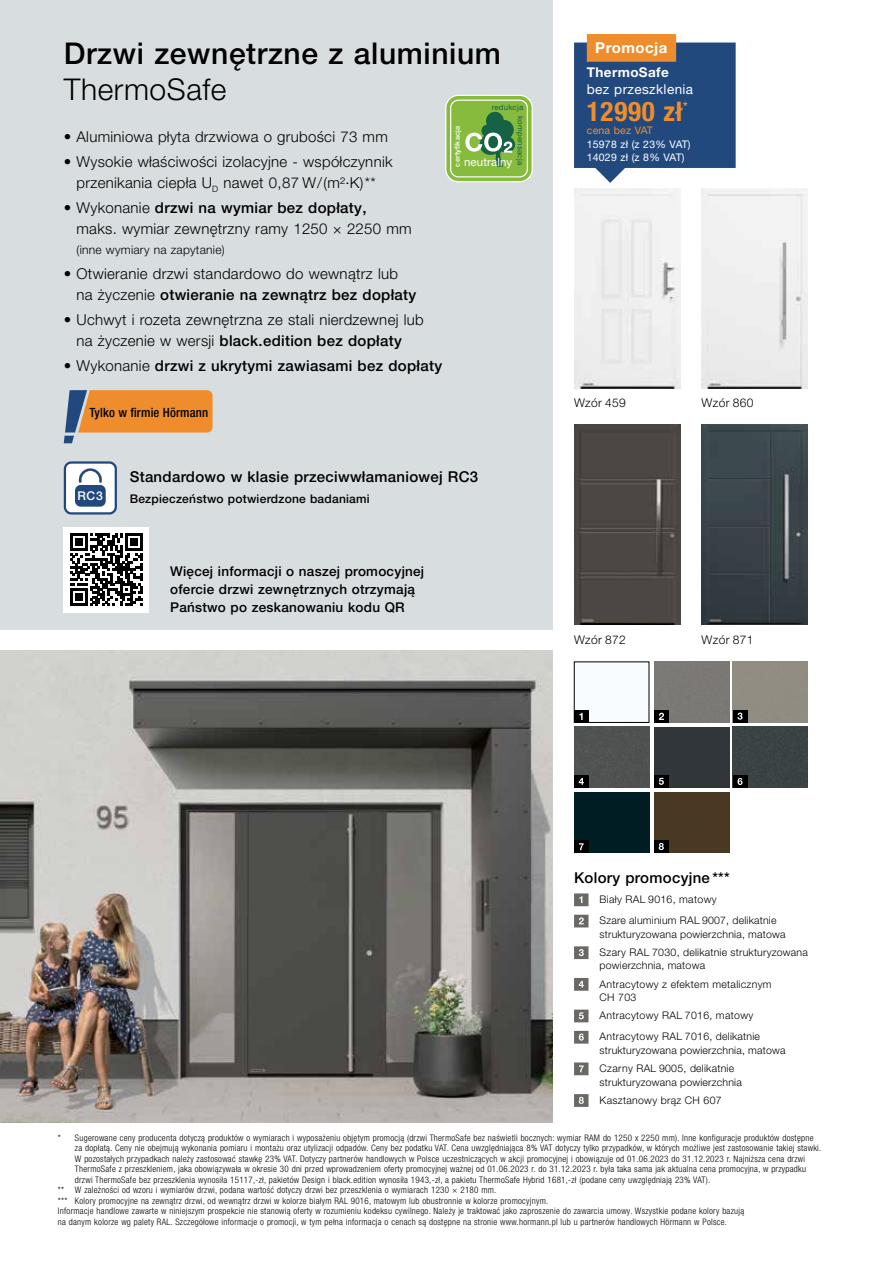
<style>
.page{position:relative;width:893px;height:1263px;background:#fff}
.page>*{position:absolute;margin:0;border:0;box-sizing:border-box;transform-origin:0 0}
.t1{font:500 30px "Hoermann Helvetica Neue";letter-spacing:.02em;color:#000}
.t2{font:300 30px "Hoermann Helvetica Neue";letter-spacing:.02em;color:#000}
.t3{font:700 condensed 27px "Hoermann Helvetica Neue";letter-spacing:.03em;color:#ef8d2d}
.t4{font:300 15px/21px "Hoermann Helvetica Neue";letter-spacing:.02em;color:#000}
.t5{font:500 15px "Hoermann Helvetica Neue";letter-spacing:.02em;color:#000}
.t6{font:700 15px "Hoermann Helvetica Neue";letter-spacing:.03em;color:#fff}
.t7{font:500 13.5px/18px "Hoermann Helvetica Neue";letter-spacing:.02em;color:#000}
.t8{font:13.5px "Hoermann Helvetica Neue Rm";letter-spacing:.03em;color:#fff}
.t9{font:700 13.5px "Hoermann Helvetica Neue";letter-spacing:.03em;color:#fff}
.t10{font:500 condensed 12.75px "Hoermann Helvetica Neue";letter-spacing:.01em;color:#000}
.t11{font:300 12px "Hoermann Helvetica Neue";letter-spacing:.03em;color:#000}
.t12{font:500 12px "Hoermann Helvetica Neue";letter-spacing:.02em;color:#000}
.t13{font:500 12px "Hoermann Helvetica Neue";color:#fff}
.t14{font:11.55px "Hoermann Helvetica Neue Rm";letter-spacing:.01em;color:#fff}
.t15{font:700 condensed 11.55px "Hoermann Helvetica Neue";color:#ef8d2d}
.t16{font:300 10.5px/18.1px "Hoermann Helvetica Neue";letter-spacing:.02em;color:#000}
.t17{font:10.5px/13.5px "Hoermann Helvetica Neue Rm";letter-spacing:.02em;color:#fff}
.t18{font:10.5px "Hoermann Helvetica Neue Rm";letter-spacing:.02em;color:#ef8d2d}
.t19{font:300 condensed 9px "Hoermann Helvetica Neue";letter-spacing:.03em;color:#000}
.t20{font:7.8px "Hoermann Helvetica Neue Rm";letter-spacing:.03em;color:#156344}
.t21{font:500 7.2px "Hoermann Helvetica Neue";letter-spacing:.03em;color:#fff}
.s1{font-weight:500}
.s2{font-weight:300}
</style>
<div class="page">
<div style="left:0;top:0;width:553px;height:629px;background:#d8dddf"></div>
<img style="left:702px;top:188px;width:106px;height:200px">
<img style="left:702px;top:425px;width:106px;height:200px">
<div style="left:574px;top:188px;width:106px;height:200px;background:#eee"></div>
<img style="left:574px;top:425px;width:106px;height:200px">
<img style="left:0;top:651px;width:553px;height:472px">
<div style="left:733px;top:727px;width:75px;height:61px;background:#3a4243"></div>
<div style="left:733px;top:662px;width:75px;height:61px;background:#918c82"></div>
<div style="left:654px;top:792px;width:75px;height:61px;background:#4a3922"></div>
<div style="left:654px;top:662px;width:75px;height:61px;background:#7b7976"></div>
<div style="left:654px;top:727px;width:75px;height:61px;background:#31363a"></div>
<div style="left:574px;top:792px;width:75px;height:61px;background:#001d24"></div>
<div style="left:574px;top:727px;width:75px;height:61px;background:#4f5251"></div>
<div style="left:574px;top:662px;width:75px;height:60px;background:#f8fcfe"></div>
<div style="left:448px;top:98px;width:82px;height:81px;background:#87bb3e;border-radius:10px"></div>
<div style="left:445px;top:95px;width:88px;height:87px;border:6px solid #fff;border-radius:10px"></div>
<div style="left:446px;top:96px;width:86px;height:85px;border:4px solid #87bb3e;border-radius:10px"></div>
<svg style="left:465px;top:111px;width:50px;height:56px"></svg>
<div style="left:65px;top:462px;width:51px;height:51px;background:#fff;border-radius:6px"></div>
<div style="left:64px;top:461px;width:53px;height:53px;border:2px solid #22497e;border-radius:6px"></div>
<div style="left:75px;top:485px;width:31px;height:22px;background:#22497e;border-radius:6px"></div>
<svg style="left:79px;top:468px;width:23px;height:15px"></svg>
<svg style="left:64px;top:390px;width:149px;height:53px"></svg>
<div style="left:574px;top:710px;width:14px;height:13px;background:#000"></div>
<svg style="left:579px;top:713px;width:4px;height:7px"></svg>
<div style="left:654px;top:710px;width:14px;height:13px;background:#000"></div>
<svg style="left:659px;top:713px;width:5px;height:7px"></svg>
<div style="left:733px;top:710px;width:14px;height:13px;background:#000"></div>
<svg style="left:737px;top:712px;width:6px;height:8px"></svg>
<div style="left:574px;top:775px;width:14px;height:13px;background:#000"></div>
<svg style="left:579px;top:778px;width:5px;height:7px"></svg>
<div style="left:654px;top:775px;width:14px;height:13px;background:#000"></div>
<svg style="left:659px;top:778px;width:5px;height:7px"></svg>
<div style="left:733px;top:775px;width:14px;height:13px;background:#000"></div>
<svg style="left:737px;top:778px;width:5px;height:7px"></svg>
<div style="left:574px;top:840px;width:14px;height:13px;background:#000"></div>
<svg style="left:579px;top:843px;width:5px;height:7px"></svg>
<svg style="left:574px;top:893px;width:14px;height:13px"></svg>
<svg style="left:574px;top:915px;width:14px;height:12px"></svg>
<svg style="left:574px;top:946px;width:14px;height:13px"></svg>
<svg style="left:574px;top:978px;width:14px;height:13px"></svg>
<svg style="left:574px;top:1009px;width:14px;height:13px"></svg>
<svg style="left:574px;top:1031px;width:14px;height:12px"></svg>
<svg style="left:574px;top:1062px;width:14px;height:13px"></svg>
<svg style="left:574px;top:1094px;width:14px;height:13px"></svg>
<div style="left:654px;top:840px;width:14px;height:13px;background:#000"></div>
<svg style="left:659px;top:843px;width:5px;height:7px"></svg>
<div style="left:64px;top:527px;width:85px;height:85px;background:#fff"></div>
<svg style="left:70px;top:533px;width:73px;height:73px"></svg>
<svg style="left:574px;top:34px;width:162px;height:149px;background:#506585"></svg>
<h1 class="t1" style="left:64px;top:32px;width:439px">Drzwi zewnętrzne z aluminium</h1>
<h1 class="t2" style="left:64px;top:68px;width:164px">ThermoSafe</h1>
<h3 class="t4" style="left:64px;top:125px;width:326px">• Aluminiowa płyta drzwiowa o grubości 73 mm</h3>
<h3 class="t4" style="left:64px;top:150px;width:330px;text-align:center">• Wysokie właściwości izolacyjne - współczynnik przenikania ciepła U<sub>D</sub> nawet 0,87 W/(m²·K)**</h3>
<h3 class="t4" style="left:77px;top:197px;width:337px;text-indent:-13px">• Wykonanie <span class="s1">drzwi na wymiar bez dopłaty,<br></span>maks. wymiar zewnętrzny ramy 1250 × 2250 mm</h3>
<h3 class="t11" style="left:77px;top:241px;width:150px">(inne wymiary na zapytanie)</h3>
<h3 class="t4" style="left:77px;top:262px;width:341px;text-indent:-13px">• Otwieranie drzwi standardowo do wewnątrz lub na życzenie <span class="s1">otwieranie na zewnątrz bez dopłaty</span></h3>
<h3 class="t4" style="left:77px;top:308px;width:349px;text-indent:-13px">• Uchwyt i rozeta zewnętrzna ze stali nierdzewnej lub na życzenie w wersji <span class="s1">black.edition bez dopłaty</span></h3>
<h3 class="t5" style="left:64px;top:356px;width:380px"><span class="s2">• Wykonanie</span> drzwi z ukrytymi zawiasami bez dopłaty</h3>
<p class="t20" style="left:492px;top:101px;width:33px">redukcja</p>
<p class="t20" style="left:526px;top:116px;width:51px;rotate:90deg">kompensacja</p>
<p class="t21" style="left:452px;top:167px;width:42px;rotate:-90deg">certyfikacja</p>
<p class="t14" style="left:464px;top:154px;width:50px">neutralny</p>
<h3 class="t10" style="left:90px;top:404px;width:120px">Tylko w firmie Hörmann</h3>
<h3 class="t13" style="left:77px;top:487px;width:27px">RC3</h3>
<h3 class="t5" style="left:130px;top:466px;width:350px">Standardowo w klasie przeciwwłamaniowej RC3</h3>
<h3 class="t12" style="left:130px;top:490px;width:242px">Bezpieczeństwo potwierdzone badaniami</h3>
<h3 class="t7" style="left:170px;top:561px;width:256px">Więcej informacji o naszej promocyjnej ofercie drzwi zewnętrznych otrzymają<br>Państwo po zeskanowaniu kodu QR</h3>
<h3 class="t6" style="left:595px;top:37px;width:74px">Promocja</h3>
<h3 class="t9" style="left:587px;top:63px;width:84px">ThermoSafe</h3>
<h3 class="t8" style="left:587px;top:80px;width:108px">bez przeszklenia</h3>
<h2 class="t3" style="left:587px;top:93px;width:97px">12990 zł</h2>
<p class="t15" style="left:683px;top:98px;width:6px">*</p>
<p class="t18" style="left:587px;top:123px;width:68px">cena bez VAT</p>
<p class="t17" style="left:587px;top:137px;width:105px">15978 zł (z 23% VAT)<br>14029 zł (z 8% VAT)</p>
<h3 class="t11" style="left:574px;top:394px;width:53px">Wzór 459</h3>
<h3 class="t11" style="left:702px;top:394px;width:53px">Wzór 860</h3>
<h3 class="t11" style="left:574px;top:631px;width:53px">Wzór 872</h3>
<h3 class="t11" style="left:702px;top:631px;width:53px">Wzór 871</h3>
<h3 class="t5" style="left:574px;top:867px;width:157px">Kolory promocyjne ***</h3>
<p class="t16" style="left:600px;top:888px;width:178px;line-height:21.3px">Biały RAL 9016, matowy<br>Szare aluminium RAL 9007, delikatnie</p>
<p class="t16" style="left:600px;top:924px;width:210px">strukturyzowana powierzchnia, matowa<br>Szary RAL 7030, delikatnie strukturyzowana</p>
<p class="t16" style="left:600px;top:956px;width:174px">powierzchnia, matowa<br>Antracytowy z efektem metalicznym</p>
<p class="t16" style="left:600px;top:987px;width:155px">CH 703<br>Antracytowy RAL 7016, matowy</p>
<p class="t16" style="left:600px;top:1029px;width:188px;line-height:13.5px">Antracytowy RAL 7016, delikatnie strukturyzowana powierzchnia, matowa</p>
<p class="t16" style="left:600px;top:1061px;width:144px;line-height:13.5px">Czarny RAL 9005, delikatnie strukturyzowana powierzchnia</p>
<p class="t16" style="left:600px;top:1090px;width:124px">Kasztanowy brąz CH 607</p>
<p class="t19" style="left:58px;top:1131px;width:757px">* Sugerowane ceny producenta dotyczą produktów o wymiarach i wyposażeniu objętym promocją (drzwi ThermoSafe bez naświetli bocznych: wymiar RAM do 1250 x 2250 mm). Inne konfiguracje produktów dostępne</p>
<p class="t19" style="left:75px;top:1142px;width:748px">za dopłatą. Ceny nie obejmują wykonania pomiaru i montażu oraz utylizacji odpadów. Ceny bez podatku VAT. Cena uwzględniająca 8% VAT dotyczy tylko przypadków, w których możliwe jest zastosowanie takiej stawki.</p>
<p class="t19" style="left:75px;top:1152px;width:732px">W pozostałych przypadkach należy zastosować stawkę 23% VAT. Dotyczy partnerów handlowych w Polsce uczestniczących w akcji promocyjnej i obowiązuje od 01.06.2023 do 31.12.2023 r. Najniższa cena drzwi</p>
<p class="t19" style="left:75px;top:1163px;width:732px">ThermoSafe z przeszkleniem, jaka obowiązywała w okresie 30 dni przed wprowadzeniem oferty promocyjnej ważnej od 01.06.2023 r. do 31.12.2023 r. była taka sama jak aktualna cena promocyjna, w przypadku</p>
<p class="t19" style="left:75px;top:1173px;width:637px">drzwi ThermoSafe bez przeszklenia wynosiła 15117,-zł, pakietów Design i black.edition wynosiła 1943,-zł, a pakietu ThermoSafe Hybrid 1681,-zł (podane ceny uwzględniają 23% VAT).</p>
<p class="t19" style="left:58px;top:1184px;width:440px">** W zależności od wzoru i wymiarów drzwi, podana wartość dotyczy drzwi bez przeszklenia o wymiarach 1230 × 2180 mm.</p>
<p class="t19" style="left:58px;top:1194px;width:492px">*** Kolory promocyjne na zewnątrz drzwi, od wewnątrz drzwi w kolorze białym RAL 9016, matowym lub obustronnie w kolorze promocyjnym.</p>
<p class="t19" style="left:58px;top:1205px;width:688px">Informacje handlowe zawarte w niniejszym prospekcie nie stanowią oferty w rozumieniu kodeksu cywilnego. Należy je traktować jako zaproszenie do zawarcia umowy. Wszystkie podane kolory bazują</p>
<p class="t19" style="left:58px;top:1215px;width:671px">na danym kolorze wg palety RAL. Szczegółowe informacje o promocji, w tym pełna informacja o cenach są dostępne na stronie www.hormann.pl lub u partnerów handlowych Hörmann w Polsce.</p>
</div>
